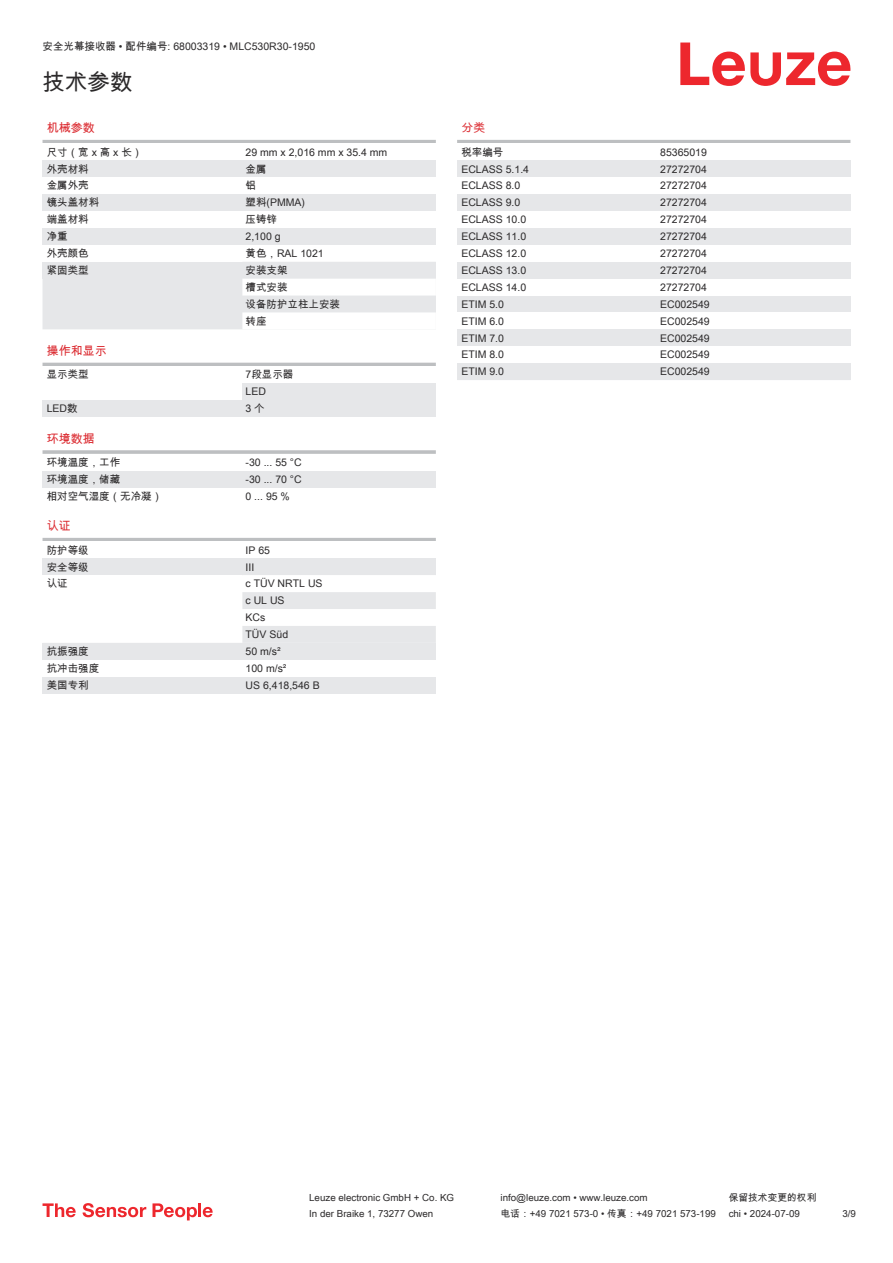
<style>
.page{position:relative;width:893px;height:1263px;background:#fff}
.page>*{position:absolute;margin:0;border:0;box-sizing:border-box;transform-origin:0 0}
.t1{font:22.5px "Arial Unicode MS";color:#2b292a}
.t2{font:12px "Arial Unicode MS";color:#db2a30}
.t3{font:10.5px/17px "Arial Unicode MS";color:#2b292a}
.t4{font:9.75px "Arial Unicode MS";color:#2b292a}
</style>
<div class="page">
<svg style="left:680px;top:43px;width:170px;height:43px"></svg>
<div style="left:43px;top:279px;width:199px;height:50px;background:#e6e7e9"></div>
<hr style="left:43px;top:140px;width:393px;height:3px;background:#bdbfc1">
<div style="left:43px;top:160px;width:199px;height:17px;background:#e6e7e9"></div>
<div style="left:242px;top:160px;width:194px;height:17px;background:#e6e7e9"></div>
<div style="left:43px;top:194px;width:199px;height:17px;background:#e6e7e9"></div>
<div style="left:242px;top:194px;width:194px;height:17px;background:#e6e7e9"></div>
<div style="left:43px;top:228px;width:199px;height:17px;background:#e6e7e9"></div>
<div style="left:242px;top:228px;width:194px;height:17px;background:#e6e7e9"></div>
<div style="left:43px;top:262px;width:199px;height:17px;background:#e6e7e9"></div>
<svg style="left:242px;top:262px;width:194px;height:51px"></svg>
<hr style="left:43px;top:363px;width:393px;height:3px;background:#bdbfc1">
<div style="left:242px;top:383px;width:194px;height:17px;background:#e6e7e9"></div>
<div style="left:43px;top:400px;width:199px;height:17px;background:#e6e7e9"></div>
<div style="left:242px;top:400px;width:194px;height:17px;background:#e6e7e9"></div>
<hr style="left:43px;top:450px;width:393px;height:4px;background:#c6c8c9">
<div style="left:43px;top:471px;width:199px;height:17px;background:#e6e7e9"></div>
<div style="left:242px;top:471px;width:194px;height:17px;background:#e6e7e9"></div>
<hr style="left:43px;top:538px;width:393px;height:3px;background:#bdbfc1">
<div style="left:43px;top:558px;width:199px;height:17px;background:#e6e7e9"></div>
<div style="left:242px;top:558px;width:194px;height:17px;background:#e6e7e9"></div>
<svg style="left:242px;top:592px;width:194px;height:51px"></svg>
<div style="left:43px;top:643px;width:199px;height:17px;background:#e6e7e9"></div>
<div style="left:242px;top:643px;width:194px;height:17px;background:#e6e7e9"></div>
<div style="left:43px;top:677px;width:199px;height:16px;background:#e6e7e9"></div>
<div style="left:242px;top:677px;width:194px;height:16px;background:#e6e7e9"></div>
<hr style="left:457px;top:140px;width:393px;height:3px;background:#bdbfc1">
<div style="left:457px;top:160px;width:200px;height:17px;background:#e6e7e9"></div>
<div style="left:657px;top:160px;width:193px;height:17px;background:#e6e7e9"></div>
<div style="left:457px;top:194px;width:200px;height:17px;background:#e6e7e9"></div>
<div style="left:657px;top:194px;width:193px;height:17px;background:#e6e7e9"></div>
<div style="left:457px;top:228px;width:200px;height:17px;background:#e6e7e9"></div>
<div style="left:657px;top:228px;width:193px;height:17px;background:#e6e7e9"></div>
<div style="left:457px;top:262px;width:200px;height:17px;background:#e6e7e9"></div>
<div style="left:657px;top:262px;width:193px;height:17px;background:#e6e7e9"></div>
<div style="left:457px;top:296px;width:200px;height:16px;background:#e6e7e9"></div>
<div style="left:657px;top:296px;width:193px;height:16px;background:#e6e7e9"></div>
<div style="left:457px;top:329px;width:200px;height:17px;background:#e6e7e9"></div>
<div style="left:657px;top:329px;width:193px;height:17px;background:#e6e7e9"></div>
<div style="left:457px;top:363px;width:200px;height:17px;background:#e6e7e9"></div>
<div style="left:657px;top:363px;width:193px;height:17px;background:#e6e7e9"></div>
<svg style="left:43px;top:1203px;width:33px;height:14px"></svg>
<svg style="left:83px;top:1203px;width:63px;height:14px"></svg>
<svg style="left:153px;top:1203px;width:44px;height:17px"></svg>
<hr style="left:198px;top:1203px;width:3px;height:14px;background:#ed272d">
<svg style="left:203px;top:1207px;width:10px;height:10px"></svg>
<p class="t3" style="left:43px;top:38px;width:274px">安全光幕接收器 • 配件编号: 68003319 • MLC530R30-1950</p>
<h1 class="t1" style="left:43px;top:66px;width:91px">技术参数</h1>
<p class="t2" style="left:47px;top:119px;width:49px">机械参数</p>
<p class="t3" style="left:47px;top:143px;width:97px">尺寸（宽 x 高 x 长）</p>
<p class="t3" style="left:246px;top:143px;width:143px">29 mm x 2,016 mm x 35.4 mm</p>
<p class="t3" style="left:47px;top:160px;width:43px">外壳材料</p>
<p class="t3" style="left:246px;top:160px;width:22px">金属</p>
<p class="t3" style="left:47px;top:177px;width:43px">金属外壳</p>
<p class="t3" style="left:246px;top:177px;width:12px">铝</p>
<p class="t3" style="left:47px;top:194px;width:54px">镜头盖材料</p>
<p class="t3" style="left:246px;top:194px;width:61px">塑料(PMMA)</p>
<p class="t3" style="left:47px;top:211px;width:43px">端盖材料</p>
<p class="t3" style="left:246px;top:211px;width:33px">压铸锌</p>
<p class="t3" style="left:47px;top:228px;width:22px">净重</p>
<p class="t3" style="left:246px;top:228px;width:37px">2,100 g</p>
<p class="t3" style="left:47px;top:245px;width:43px">外壳颜色</p>
<p class="t3" style="left:246px;top:245px;width:80px">黄色，RAL 1021</p>
<p class="t3" style="left:47px;top:262px;width:43px">紧固类型</p>
<p class="t3" style="left:246px;top:262px;width:96px">安装支架<br>槽式安装<br>设备防护立柱上安装转座</p>
<p class="t2" style="left:47px;top:342px;width:61px">操作和显示</p>
<p class="t3" style="left:47px;top:366px;width:43px">显示类型</p>
<p class="t3" style="left:246px;top:366px;width:49px">7段显示器<br>LED</p>
<p class="t3" style="left:47px;top:400px;width:32px">LED数</p>
<p class="t3" style="left:246px;top:400px;width:21px">3 个</p>
<p class="t2" style="left:47px;top:430px;width:49px">环境数据</p>
<p class="t3" style="left:47px;top:454px;width:75px">环境温度，工作</p>
<p class="t3" style="left:246px;top:454px;width:58px">-30 ... 55 °C</p>
<p class="t3" style="left:47px;top:470px;width:75px">环境温度，储藏</p>
<p class="t3" style="left:246px;top:470px;width:58px">-30 ... 70 °C</p>
<p class="t3" style="left:47px;top:487px;width:117px">相对空气湿度（无冷凝）</p>
<p class="t3" style="left:246px;top:487px;width:46px">0 ... 95 %</p>
<p class="t2" style="left:47px;top:517px;width:25px">认证</p>
<p class="t3" style="left:47px;top:541px;width:43px">防护等级</p>
<p class="t3" style="left:246px;top:541px;width:26px">IP 65</p>
<p class="t3" style="left:47px;top:558px;width:43px">安全等级</p>
<p class="t3" style="left:246px;top:558px;width:10px">III</p>
<p class="t3" style="left:47px;top:575px;width:22px">认证</p>
<p class="t3" style="left:246px;top:575px;width:79px">c TÜV NRTL US c UL US<br>KCs<br>TÜV Süd</p>
<p class="t3" style="left:47px;top:643px;width:43px">抗振强度</p>
<p class="t3" style="left:246px;top:643px;width:37px">50 m/s²</p>
<p class="t3" style="left:47px;top:659px;width:54px">抗冲击强度</p>
<p class="t3" style="left:246px;top:659px;width:42px">100 m/s²</p>
<p class="t3" style="left:47px;top:676px;width:43px">美国专利</p>
<p class="t3" style="left:246px;top:676px;width:76px">US 6,418,546 B</p>
<p class="t2" style="left:461px;top:119px;width:25px">分类</p>
<p class="t3" style="left:461px;top:143px;width:43px">税率编号</p>
<p class="t3" style="left:660px;top:143px;width:48px">85365019</p>
<p class="t3" style="left:461px;top:160px;width:69px">ECLASS 5.1.4</p>
<p class="t3" style="left:660px;top:160px;width:48px">27272704</p>
<p class="t3" style="left:461px;top:177px;width:60px">ECLASS 8.0</p>
<p class="t3" style="left:660px;top:177px;width:48px">27272704</p>
<p class="t3" style="left:461px;top:194px;width:60px">ECLASS 9.0</p>
<p class="t3" style="left:660px;top:194px;width:48px">27272704</p>
<p class="t3" style="left:461px;top:211px;width:66px">ECLASS 10.0</p>
<p class="t3" style="left:660px;top:211px;width:48px">27272704</p>
<p class="t3" style="left:461px;top:228px;width:66px">ECLASS 11.0</p>
<p class="t3" style="left:660px;top:228px;width:48px">27272704</p>
<p class="t3" style="left:461px;top:245px;width:66px">ECLASS 12.0</p>
<p class="t3" style="left:660px;top:245px;width:48px">27272704</p>
<p class="t3" style="left:461px;top:262px;width:66px">ECLASS 13.0</p>
<p class="t3" style="left:660px;top:262px;width:48px">27272704</p>
<p class="t3" style="left:461px;top:278px;width:66px">ECLASS 14.0</p>
<p class="t3" style="left:660px;top:278px;width:48px">27272704</p>
<p class="t3" style="left:461px;top:295px;width:44px">ETIM 5.0</p>
<p class="t3" style="left:660px;top:295px;width:51px">EC002549</p>
<p class="t3" style="left:461px;top:312px;width:44px">ETIM 6.0</p>
<p class="t3" style="left:660px;top:312px;width:51px">EC002549</p>
<p class="t3" style="left:461px;top:329px;width:44px">ETIM 7.0</p>
<p class="t3" style="left:660px;top:329px;width:51px">EC002549</p>
<p class="t3" style="left:461px;top:346px;width:44px">ETIM 8.0</p>
<p class="t3" style="left:660px;top:346px;width:51px">EC002549</p>
<p class="t3" style="left:461px;top:363px;width:44px">ETIM 9.0</p>
<p class="t3" style="left:660px;top:363px;width:51px">EC002549</p>
<p class="t4" style="left:309px;top:1191px;width:146px">Leuze electronic GmbH + Co. KG</p>
<p class="t4" style="left:501px;top:1191px;width:149px">info@leuze.com • www.leuze.com</p>
<p class="t4" style="left:729px;top:1191px;width:89px">保留技术变更的权利</p>
<p class="t4" style="left:309px;top:1206px;width:126px">In der Braike 1, 73277 Owen</p>
<p class="t4" style="left:501px;top:1206px;width:217px">电话：+49 7021 573-0 • 传真：+49 7021 573-199</p>
<p class="t4" style="left:729px;top:1206px;width:73px">chi • 2024-07-09</p>
<p class="t4" style="left:842px;top:1206px;width:15px">3/9</p>
</div>
